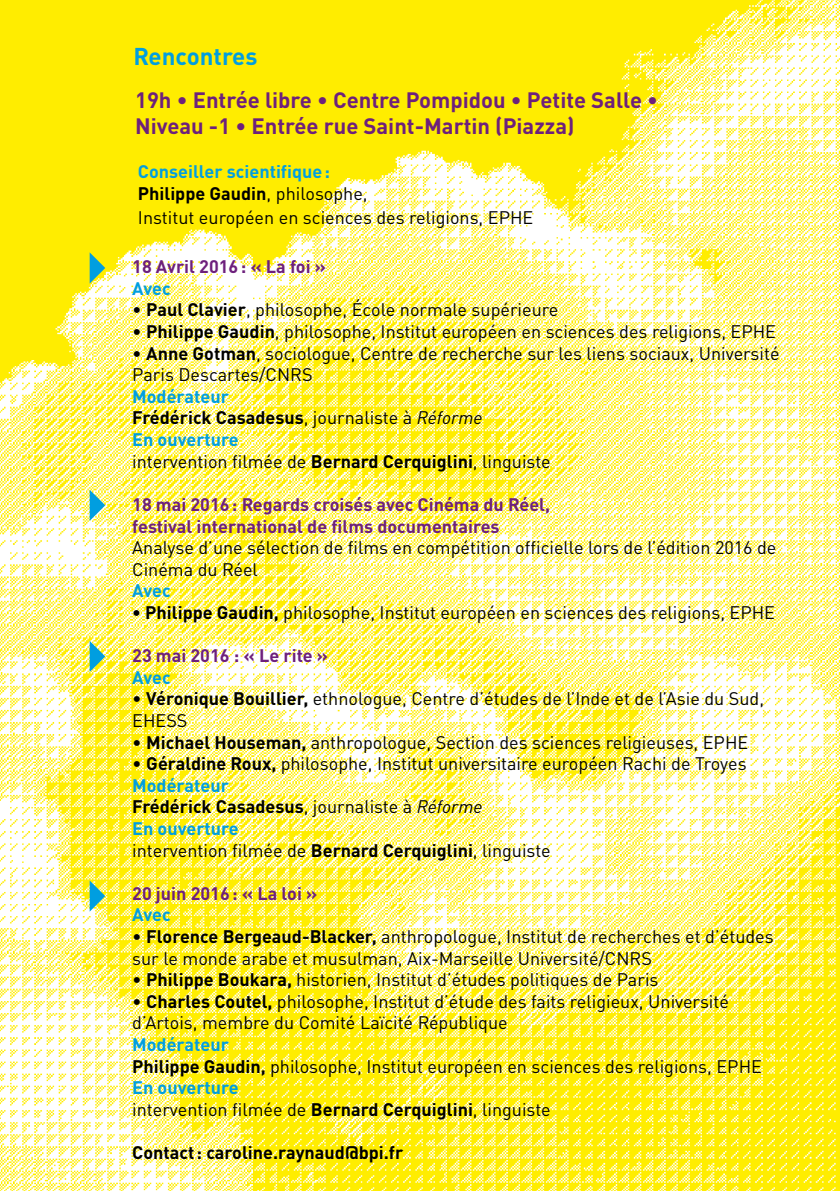
<style>
.page{position:relative;width:840px;height:1191px;background:#fff}
.page>*{position:absolute;margin:0;border:0;box-sizing:border-box;transform-origin:0 0}
.t1{font:700 24px "DINOT";color:#009ee0}
.t2{font:700 22px/26.4px "DINOT";color:#6d207c}
.t3{font:18px/21.6px "DINOT";color:#000}
.t4{font:700 18px/21.6px "DINOT";color:#6d207c}
.t5{font:700 18px/21.6px "DINOT";color:#009ee0}
.t6{font:700 18px "DINOT";color:#000}
.s1{color:#000}
.s2{font-weight:400;color:#000}
.s3{font-weight:700}
.s4{font-weight:700;color:#009ee0}
.s5{font-style:italic}
</style>
<div class="page">
<img style="left:0;top:0;width:839px;height:1191px">
<svg style="left:90px;top:252px;width:15px;height:31px"></svg>
<svg style="left:90px;top:490px;width:15px;height:31px"></svg>
<svg style="left:90px;top:641px;width:15px;height:31px"></svg>
<svg style="left:90px;top:880px;width:15px;height:31px"></svg>
<h1 class="t1" style="left:134px;top:41px;width:125px">Rencontres</h1>
<p class="t2" style="left:135px;top:86px;width:524px">19h • Entrée libre • Centre Pompidou • Petite Salle •<br>Niveau -1 • Entrée rue Saint-Martin (Piazza)</p>
<p class="t5" style="left:138px;top:160px;width:231px">Conseiller scientifique:<br><span class="s1">Philippe Gaudin</span><span class="s2">, philosophe,</span></p>
<p class="t3" style="left:138px;top:206px;width:397px">Institut européen en sciences des religions, EPHE</p>
<p class="t4" style="left:132px;top:255px;width:195px">18 Avril 2016: « La foi »</p>
<p class="t5" style="left:132px;top:277px;width:40px">Avec</p>
<p class="t3" style="left:132px;top:299px;width:427px">• <span class="s3">Paul Clavier</span>, philosophe, école normale supérieure</p>
<p class="t3" style="left:132px;top:320px;width:645px">• <span class="s3">Philippe Gaudin</span>, philosophe, Institut européen en sciences des religions, EPHE</p>
<p class="t3" style="left:132px;top:342px;width:648px">• <span class="s3">Anne Gotman</span>, sociologue, Centre de recherche sur les liens sociaux, Université<br>Paris Descartes/CNRS</p>
<p class="t3" style="left:132px;top:385px;width:420px"><span class="s4">Modérateur<br></span><span class="s3">Frédérick Casadesus</span>, journaliste à <span class="s5">Réforme<br></span><span class="s4">En ouverture<br></span>intervention filmée de <span class="s3">Bernard Cerquiglini</span>, linguiste</p>
<p class="t4" style="left:132px;top:493px;width:419px">18 mai 2016: Regards croisés avec Cinéma du Réel, festival international de films documentaires</p>
<p class="t3" style="left:132px;top:536px;width:645px">Analyse d’une sélection de films en compétition officielle lors de l’édition 2016 de<br>Cinéma du Réel</p>
<p class="t5" style="left:132px;top:579px;width:40px">Avec</p>
<p class="t3" style="left:132px;top:601px;width:644px"><span class="s3">• Philippe Gaudin,</span> philosophe, Institut européen en sciences des religions, EPHE</p>
<p class="t4" style="left:132px;top:644px;width:197px">23 mai 2016 : « Le rite »</p>
<p class="t5" style="left:132px;top:666px;width:40px">Avec</p>
<p class="t3" style="left:132px;top:688px;width:633px">• <span class="s3">Véronique Bouillier,</span> ethnologue, Centre d’études de l’Inde et de l’Asie du Sud,<br>EHESS</p>
<p class="t3" style="left:132px;top:731px;width:617px">• <span class="s3">Michael Houseman,</span> anthropologue, Section des sciences religieuses, EPHE</p>
<p class="t3" style="left:132px;top:752px;width:615px">• <span class="s3">Géraldine Roux,</span> philosophe, Institut universitaire européen Rachi de Troyes <span class="s4">Modérateur<br></span><span class="s3">Frédérick Casadesus</span>, journaliste à <span class="s5">Réforme<br></span><span class="s4">En ouverture<br></span>intervention filmée de <span class="s3">Bernard Cerquiglini</span>, linguiste</p>
<p class="t4" style="left:132px;top:882px;width:187px">20 juin 2016: « La loi »</p>
<p class="t5" style="left:132px;top:903px;width:40px">Avec</p>
<p class="t3" style="left:132px;top:925px;width:642px">• <span class="s3">Florence Bergeaud-Blacker,</span> anthropologue, Institut de recherches et d’études sur le monde arabe et musulman, Aix-Marseille Université/CNRS</p>
<p class="t3" style="left:132px;top:968px;width:527px">• <span class="s3">Philippe Boukara,</span> historien, Institut d’études politiques de Paris</p>
<p class="t3" style="left:132px;top:990px;width:598px">• <span class="s3">Charles Coutel,</span> philosophe, Institut d’étude des faits religieux, Université d’Artois, membre du Comité Laïcité République</p>
<p class="t3" style="left:132px;top:1033px;width:631px"><span class="s4">Modérateur<br></span><span class="s3">Philippe Gaudin,</span> philosophe, Institut européen en sciences des religions, EPHE <span class="s4">En ouverture<br></span>intervention filmée de <span class="s3">Bernard Cerquiglini</span>, linguiste</p>
<p class="t6" style="left:132px;top:1140px;width:272px">Contact: caroline.raynaud@bpi.fr</p>
</div>
